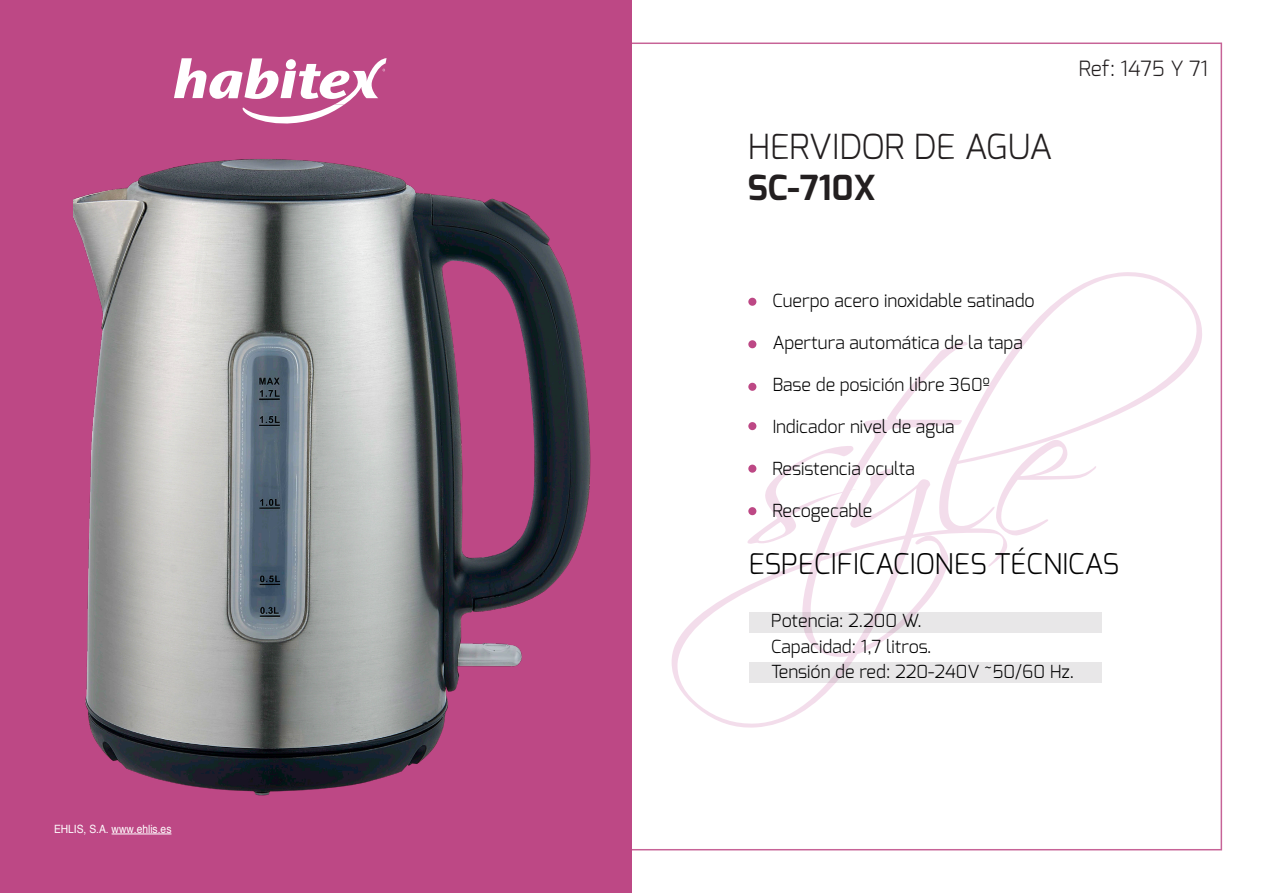
<style>
.page{position:relative;width:1263px;height:893px;background:#fff}
.page>*{position:absolute;margin:0;border:0;box-sizing:border-box;transform-origin:0 0}
.t1{font:300 34.5px "Exo";color:#231f20}
.t2{font:700 34.5px "Exo";color:#231f20}
.t3{font:300 28.5px "Exo";color:#000}
.t4{font:300 21px "Exo";color:#231f20}
.t5{font:300 18px "Exo";color:#000}
.t6{font:11.4px "Helvetica";color:#fff;scale:.9 1}
</style>
<div class="page">
<svg style="left:748px;top:460px;width:54px;height:9px"></svg>
<svg style="left:802px;top:353px;width:137px;height:116px"></svg>
<svg style="left:672px;top:469px;width:335px;height:259px"></svg>
<svg style="left:939px;top:272px;width:263px;height:261px"></svg>
<svg style="left:996px;top:440px;width:100px;height:96px"></svg>
<div style="left:0;top:0;width:631px;height:893px;background:#bd4885"></div>
<div style="left:749px;top:612px;width:353px;height:20px;background:#e8e7e8"></div>
<div style="left:749px;top:662px;width:353px;height:21px;background:#e8e7e8"></div>
<div style="left:748px;top:298px;width:8px;height:8px;background:#bd4885;border-radius:50%"></div>
<div style="left:748px;top:340px;width:8px;height:8px;background:#bd4885;border-radius:50%"></div>
<div style="left:748px;top:383px;width:8px;height:8px;background:#bd4885;border-radius:50%"></div>
<img style="left:73px;top:159px;width:518px;height:637px">
<hr style="left:112px;top:834px;width:59px;height:1px;background:#fff">
<div style="left:748px;top:422px;width:8px;height:8px;background:#bd4885;border-radius:50%"></div>
<div style="left:748px;top:465px;width:8px;height:8px;background:#bd4885;border-radius:50%"></div>
<div style="left:748px;top:507px;width:8px;height:8px;background:#bd4885;border-radius:50%"></div>
<svg style="left:174px;top:58px;width:213px;height:66px"></svg>
<p class="t6" style="left:54px;top:820px;width:132px">EHLIS, S.A. www.ehlis.es</p>
<p class="t1" style="left:748px;top:124px;width:306px">HERVIDOR DE AGUA</p>
<p class="t2" style="left:748px;top:166px;width:130px">SC-710X</p>
<p class="t4" style="left:1079px;top:55px;width:131px">Ref: 1475 Y 71</p>
<p class="t5" style="left:772px;top:289px;width:264px">Cuerpo acero inoxidable satinado</p>
<p class="t5" style="left:772px;top:331px;width:252px">Apertura automática de la tapa</p>
<p class="t5" style="left:772px;top:373px;width:219px">Base de posición libre 360º</p>
<p class="t5" style="left:772px;top:415px;width:184px">Indicador nivel de agua</p>
<p class="t5" style="left:772px;top:457px;width:144px">Resistencia oculta</p>
<p class="t5" style="left:772px;top:499px;width:102px">Recogecable</p>
<p class="t3" style="left:748px;top:546px;width:372px">ESPECIFICACIONES TÉCNICAS</p>
<p class="t5" style="left:771px;top:609px;width:152px">Potencia: 2.200 W.</p>
<p class="t5" style="left:771px;top:635px;width:162px">Capacidad: 1,7 litros.</p>
<p class="t5" style="left:771px;top:660px;width:304px">Tensión de red: 220-240V ~50/60 Hz.</p>
</div>
